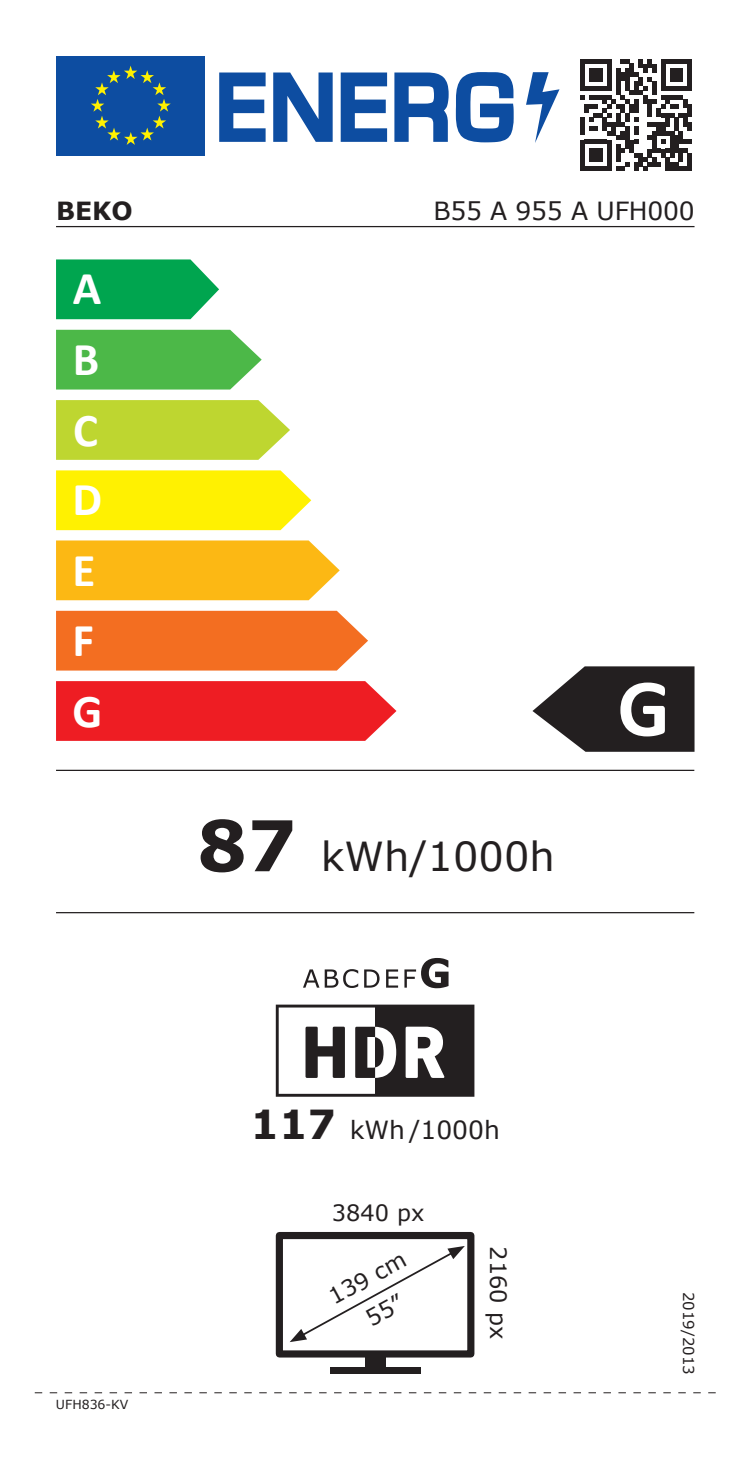
<style>
.page{position:relative;width:752px;height:1460px;background:#fff}
.page>*{position:absolute;margin:0;border:0;box-sizing:border-box;transform-origin:0 0}
.t1{font:700 47.25px/70.5px "Calibri";color:#fff}
.t2{font:40px "Verdana";color:#231f20}
.t3{font:25px "Verdana";letter-spacing:-.01em;color:#231f20}
.t4{font:700 25px "Verdana";color:#231f20}
.t5{font:22.5px "Verdana";color:#231f20}
.t6{font:15px "Verdana";color:#231f20}
.t7{font:12.5px "Verdana";color:#231f20}
.s1{font-weight:700;font-size:70px}
.s2{font-weight:700;font-size:40px}
</style>
<div class="page">
<hr style="left:56px;top:226px;width:638px;height:1px;background:#231f20">
<div style="left:56px;top:57px;width:149px;height:99px;background:#0d4da1"></div>
<svg style="left:91px;top:66px;width:80px;height:79px"></svg>
<svg style="left:219px;top:73px;width:46px;height:69px"></svg>
<svg style="left:273px;top:73px;width:59px;height:69px"></svg>
<svg style="left:340px;top:73px;width:47px;height:69px"></svg>
<svg style="left:394px;top:73px;width:54px;height:69px"></svg>
<svg style="left:455px;top:72px;width:58px;height:70px"></svg>
<svg style="left:526px;top:72px;width:33px;height:71px"></svg>
<svg style="left:35px;top:1392px;width:680px;height:1px"></svg>
<svg style="left:580px;top:59px;width:111px;height:112px"></svg>
<svg style="left:56px;top:681px;width:340px;height:60px;background:#ee262c"></svg>
<div style="left:56px;top:611px;width:312px;height:59px;background:#f36e21"></div>
<svg style="left:56px;top:540px;width:283px;height:60px;background:#fcbc21"></svg>
<svg style="left:56px;top:470px;width:255px;height:60px;background:#fff110"></svg>
<svg style="left:56px;top:400px;width:234px;height:60px;background:#c2d83d"></svg>
<svg style="left:56px;top:330px;width:205px;height:60px;background:#5abd56"></svg>
<svg style="left:56px;top:259px;width:163px;height:60px;background:#18ad5f"></svg>
<svg style="left:532px;top:666px;width:162px;height:86px"></svg>
<div style="left:364px;top:1351px;width:21px;height:18px;background:#231f20"></div>
<div style="left:330px;top:1367px;width:90px;height:7px;background:#231f20"></div>
<div style="left:275px;top:1232px;width:199px;height:125px;border:7px solid #231f20"></div>
<hr style="left:56px;top:770px;width:638px;height:1px;background:#231f20">
<hr style="left:56px;top:912px;width:638px;height:1px;background:#231f20">
<svg style="left:303px;top:969px;width:55px;height:19px"></svg>
<svg style="left:364px;top:969px;width:15px;height:19px"></svg>
<svg style="left:386px;top:969px;width:12px;height:19px"></svg>
<svg style="left:404px;top:958px;width:44px;height:30px"></svg>
<svg style="left:276px;top:1005px;width:198px;height:92px"></svg>
<svg style="left:290px;top:1246px;width:174px;height:96px"></svg>
<p class="t4" style="left:56px;top:194px;width:78px">BEKO</p>
<p class="t3" style="left:433px;top:195px;width:262px">B55 A 955 A UFH000</p>
<h1 class="t1" style="left:73px;top:253px;width:31px">A<br>B<br>C<br>D<br>E<br>F<br>G</h1>
<h2 class="t2" style="left:197px;top:831px;width:359px"><span class="s1">87</span> kWh/1000h</h2>
<p class="t7" style="left:56px;top:1396px;width:74px">UFH836-KV</p>
<p class="t3" style="left:250px;top:1114px;width:251px"><span class="s2">117</span> kWh /1000h</p>
<p class="t5" style="left:332px;top:1198px;width:94px">3840 px</p>
<p class="t5" style="left:323px;top:1285px;width:86px;rotate:-28deg">139 cm</p>
<p class="t5" style="left:512px;top:1246px;width:94px;rotate:90deg">2160 px</p>
<p class="t6" style="left:697px;top:1292px;width:85px;rotate:90deg">2019/2013</p>
</div>
